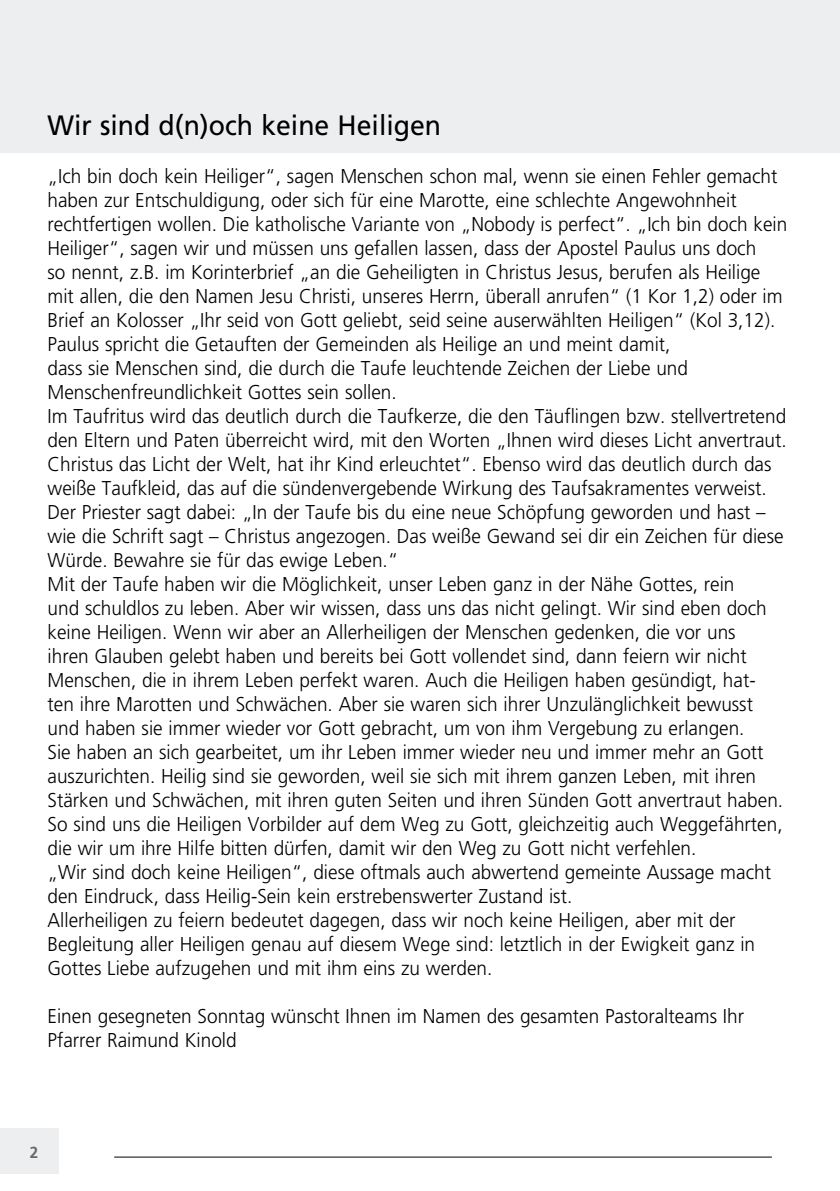
<style>
.page{position:relative;width:840px;height:1191px;background:#fff}
.page>*{position:absolute;margin:0;border:0;box-sizing:border-box;transform-origin:0 0}
.t1{font:28px "Frutiger";color:#000;scale:.95 1}
.t2{font:300 20px/24px "Frutiger";color:#000;scale:.95 1}
.t3{font:700 16px "Frutiger";color:#68676c;scale:.95 1}
</style>
<div class="page">
<div style="left:0;top:0;width:839px;height:152px;background:#edeeef"></div>
<div style="left:0;top:1128px;width:58px;height:46px;background:#edeeef"></div>
<hr style="left:114px;top:1156px;width:657px;height:1px;background:#000">
<h1 class="t1" style="left:47px;top:108px;width:415px">Wir sind d(n)och keine Heiligen</h1>
<p class="t2" style="left:47px;top:164px;width:779px">„Ich bin doch kein Heiliger“, sagen Menschen schon mal, wenn sie einen Fehler gemacht haben zur Entschuldigung, oder sich für eine Marotte, eine schlechte Angewohnheit rechtfertigen wollen. Die katholische Variante von „Nobody is perfect“. „Ich bin doch kein Heiliger“, sagen wir und müssen uns gefallen lassen, dass der Apostel Paulus uns doch<br>so nennt, z.B. im Korinterbrief „an die Geheiligten in Christus Jesus, berufen als Heilige mit allen, die den Namen Jesu Christi, unseres Herrn, überall anrufen“ (1 Kor 1,2) oder im Brief an Kolosser „Ihr seid von Gott geliebt, seid seine auserwählten Heiligen“ (Kol 3,12).<br>Paulus spricht die Getauften der Gemeinden als Heilige an und meint damit,<br>dass sie Menschen sind, die durch die Taufe leuchtende Zeichen der Liebe und Menschenfreundlichkeit Gottes sein sollen.<br>Im Taufritus wird das deutlich durch die Taufkerze, die den Täuflingen bzw. stellvertretend den Eltern und Paten überreicht wird, mit den Worten „Ihnen wird dieses Licht anvertraut.<br>Christus das Licht der Welt, hat ihr Kind erleuchtet“. Ebenso wird das deutlich durch das weiße Taufkleid, das auf die sündenvergebende Wirkung des Taufsakramentes verweist.<br>Der Priester sagt dabei: „In der Taufe bis du eine neue Schöpfung geworden und hast – wie die Schrift sagt – Christus angezogen. Das weiße Gewand sei dir ein Zeichen für diese Würde. Bewahre sie für das ewige Leben.“<br>Mit der Taufe haben wir die Möglichkeit, unser Leben ganz in der Nähe Gottes, rein<br>und schuldlos zu leben. Aber wir wissen, dass uns das nicht gelingt. Wir sind eben doch keine Heiligen. Wenn wir aber an Allerheiligen der Menschen gedenken, die vor uns<br>ihren Glauben gelebt haben und bereits bei Gott vollendet sind, dann feiern wir nicht Menschen, die in ihrem Leben perfekt waren. Auch die Heiligen haben gesündigt, hat-<br>ten ihre Marotten und Schwächen. Aber sie waren sich ihrer Unzulänglichkeit bewusst und haben sie immer wieder vor Gott gebracht, um von ihm Vergebung zu erlangen.<br>Sie haben an sich gearbeitet, um ihr Leben immer wieder neu und immer mehr an Gott auszurichten. Heilig sind sie geworden, weil sie sich mit ihrem ganzen Leben, mit ihren Stärken und Schwächen, mit ihren guten Seiten und ihren Sünden Gott anvertraut haben.<br>So sind uns die Heiligen Vorbilder auf dem Weg zu Gott, gleichzeitig auch Weggefährten, die wir um ihre Hilfe bitten dürfen, damit wir den Weg zu Gott nicht verfehlen.<br>„Wir sind doch keine Heiligen“, diese oftmals auch abwertend gemeinte Aussage macht den Eindruck, dass Heilig-Sein kein erstrebenswerter Zustand ist.<br>Allerheiligen zu feiern bedeutet dagegen, dass wir noch keine Heiligen, aber mit der Begleitung aller Heiligen genau auf diesem Wege sind: letztlich in der Ewigkeit ganz in Gottes Liebe aufzugehen und mit ihm eins zu werden.</p>
<p class="t2" style="left:47px;top:1004px;width:734px">Einen gesegneten Sonntag wünscht Ihnen im Namen des gesamten Pastoralteams Ihr<br>Pfarrer Raimund Kinold</p>
<p class="t3" style="left:30px;top:1143px;width:10px">2</p>
</div>
